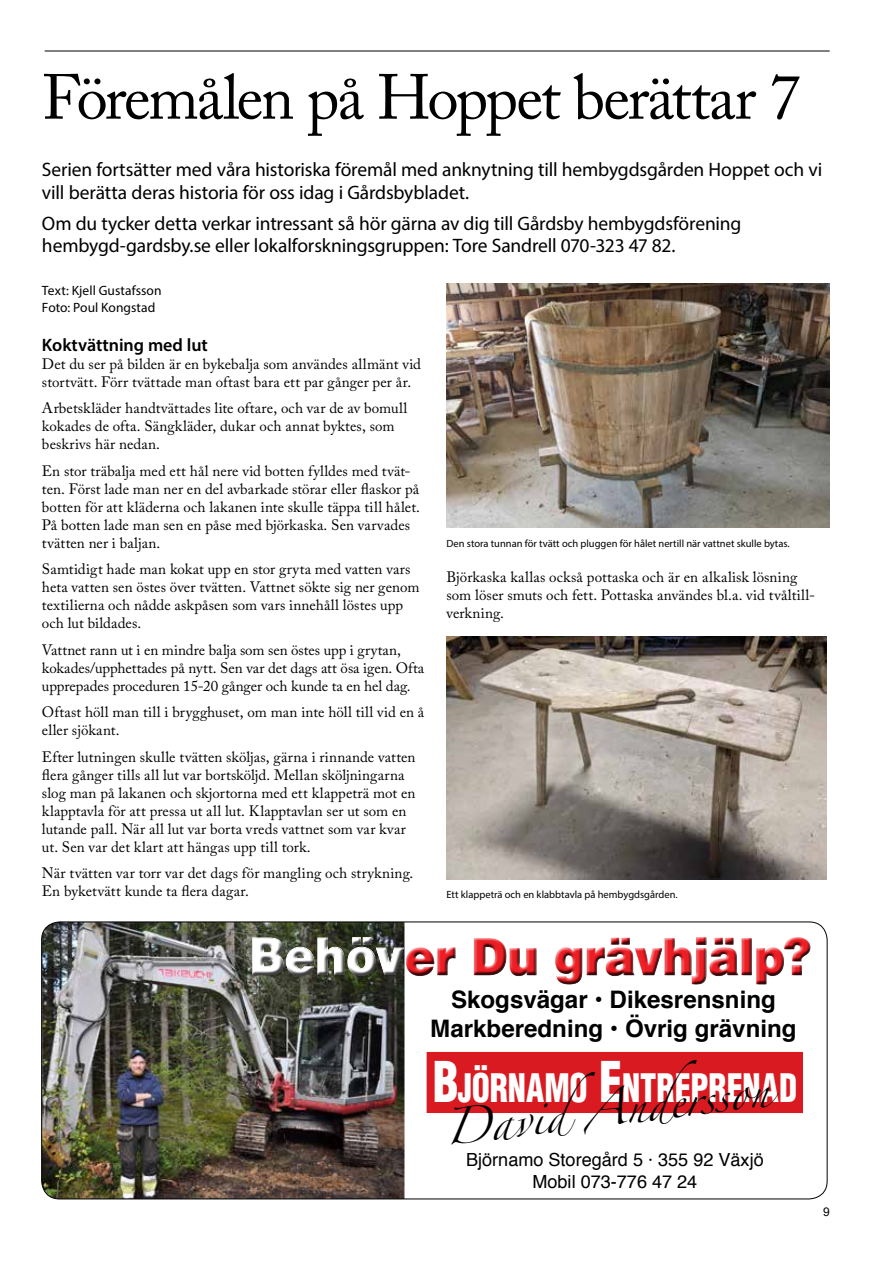
<style>
.page{position:relative;width:893px;height:1263px;background:#fff}
.page>*{position:absolute;margin:0;border:0;box-sizing:border-box;transform-origin:0 0}
.t1{font:63px "Adobe Caslon Pro";letter-spacing:-.04em;color:#000}
.t2{font:900 51.3px "Helvetica";letter-spacing:-.005em;color:#ed1d24;scale:.9 1}
.t3{font:900 condensed 38.4px "Helvetica";color:#fff;scale:.85 1}
.t4{font:32.4px "Zapfino";color:#000}
.t5{font:700 24.15px/29px "Helvetica";color:#000;text-align:center}
.t6{font:19.5px/22.5px "Myriad Pro";letter-spacing:-.005em;color:#000}
.t7{font:18.15px/21.8px "Helvetica";color:#000;text-align:center}
.t8{font:600 18px "Myriad Pro";color:#000}
.t9{font:15px/18px "Adobe Caslon Pro";letter-spacing:.005em;color:#000}
.t10{font:13.5px/16.5px "Myriad Pro";letter-spacing:.005em;color:#000}
.t11{font:12px "Arial";color:#000}
.t12{font:10.5px "Myriad Pro";color:#000}
.s1{color:#fff}
.s2{font-size:54.75px}
</style>
<div class="page">
<hr style="left:45px;top:51px;width:785px;height:1px;background:#000">
<img style="left:446px;top:284px;width:384px;height:244px">
<img style="left:446px;top:636px;width:381px;height:243px">
<img style="left:42px;top:923px;width:362px;height:276px">
<div style="left:427px;top:1052px;width:375px;height:60px;background:#d91a21"></div>
<div style="left:427px;top:1052px;width:376px;height:61px;border:1px solid #d91a21"></div>
<div style="left:249px;top:933px;width:563px;height:52px;background:#fff;opacity:.75"></div>
<div style="left:250px;top:935px;width:564px;height:52px;background:#000;opacity:.75"></div>
<h1 class="t1" style="left:42px;top:60px;width:760px">Föremålen på Hoppet berättar 7</h1>
<h3 class="t6" style="left:42px;top:158px;width:782px">Serien fortsätter med våra historiska föremål med anknytning till hembygdsgården Hoppet och vi vill berätta deras historia för oss idag i Gårdsbybladet.</h3>
<h3 class="t6" style="left:42px;top:212px;width:701px">Om du tycker detta verkar intressant så hör gärna av dig till Gårdsby hembygdsförening hembygd-gardsby.se eller lokalforskningsgruppen: Tore Sandrell 070-323 47 82.</h3>
<p class="t10" style="left:42px;top:282px;width:121px">Text: Kjell Gustafsson<br>Foto: Poul Kongstad</p>
<p class="t8" style="left:42px;top:333px;width:167px">Koktvättning med lut</p>
<p class="t9" style="left:42px;top:354px;width:381px">Det du ser på bilden är en bykebalja som användes allmänt vid stortvätt. Förr tvättade man oftast bara ett par gånger per år.</p>
<p class="t9" style="left:42px;top:399px;width:367px">Arbetskläder handtvättades lite oftare, och var de av bomull kokades de ofta. Sängkläder, dukar och annat byktes, som beskrivs här nedan.</p>
<p class="t9" style="left:42px;top:461px;width:380px">En stor träbalja med ett hål nere vid botten fylldes med tvät&shy;ten. Först lade man ner en del avbarkade störar eller flaskor på botten för att kläderna och lakanen inte skulle täppa till hålet.<br>På botten lade man sen en påse med björkaska. Sen varvades tvätten ner i baljan.</p>
<p class="t9" style="left:42px;top:560px;width:379px">Samtidigt hade man kokat upp en stor gryta med vatten vars heta vatten sen östes över tvätten. Vattnet sökte sig ner genom textilierna och nådde askpåsen som vars innehåll löstes upp och lut bildades.</p>
<p class="t9" style="left:42px;top:640px;width:384px">Vattnet rann ut i en mindre balja som sen östes upp i grytan, kokades/upphettades på nytt. Sen var det dags att ösa igen. Ofta upprepades proceduren 15-20 gånger och kunde ta en hel dag.</p>
<p class="t9" style="left:42px;top:703px;width:384px">Oftast höll man till i brygghuset, om man inte höll till vid en å eller sjökant.</p>
<p class="t9" style="left:42px;top:747px;width:375px">Efter lutningen skulle tvätten sköljas, gärna i rinnande vatten flera gånger tills all lut var bortsköljd. Mellan sköljningarna slog man på lakanen och skjortorna med ett klappeträ mot en klapptavla för att pressa ut all lut. Klapptavlan ser ut som en lutande pall. När all lut var borta vreds vattnet som var kvar ut. Sen var det klart att hängas upp till tork.</p>
<p class="t9" style="left:42px;top:864px;width:373px">När tvätten var torr var det dags för mangling och strykning.<br>En byketvätt kunde ta flera dagar.</p>
<p class="t12" style="left:446px;top:537px;width:345px">Den stora tunnan för tvätt och pluggen för hålet nertill när vattnet skulle bytas.</p>
<p class="t9" style="left:446px;top:567px;width:370px">Björkaska kallas också pottaska och är en alkalisk lösning som löser smuts och fett. Pottaska användes bl.a. vid tvåltill&shy;verkning.</p>
<p class="t12" style="left:446px;top:887px;width:233px">Ett klappeträ och en klabbtavla på hembygdsgården.</p>
<h2 class="t2" style="left:249px;top:923px;width:626px"><span class="s1">Behöv</span>er Du grävhjälp?</h2>
<h3 class="t5" style="left:430px;top:985px;width:368px">Skogsvägar • Dikesrensning<br>Markberedning • Övrig grävning</h3>
<h3 class="t4" style="left:442px;top:1115px;width:329px;rotate:-7deg">David Andersson</h3>
<p class="t7" style="left:466px;top:1149px;width:299px">Björnamo Storegård 5 · 355 92 Växjö<br>Mobil 073-776 47 24</p>
<h3 class="t3" style="left:433px;top:1064px;width:430px"><span class="s2">B</span>JÖRNAMO <span class="s2">E</span>NTREPRENAD</h3>
<p class="t11" style="left:823px;top:1203px;width:8px">9</p>
</div>
